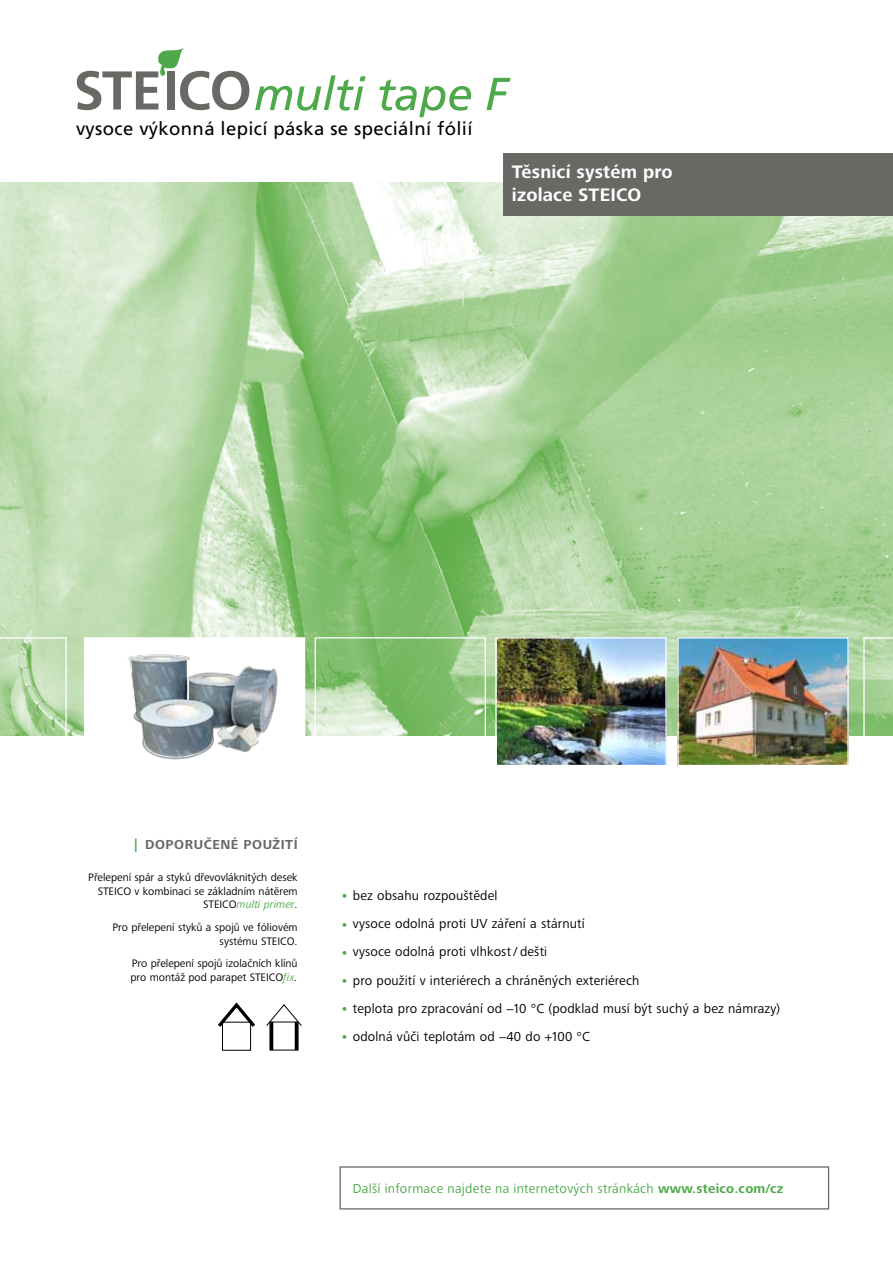
<style>
.page{position:relative;width:893px;height:1263px;background:#fff}
.page>*{position:absolute;margin:0;border:0;box-sizing:border-box;transform-origin:0 0}
.t1{font:700 18.75px/22.5px "Frutiger Next Pro";letter-spacing:.01em;color:#fff}
.t2{font:18.6px "Frutiger";letter-spacing:.02em;color:#000}
.t3{font:13.5px "Frutiger Next Pro";letter-spacing:.01em;color:#000}
.t4{font:13.5px "Frutiger Next Pro";letter-spacing:.02em;color:#4da94a}
.t5{font:700 13.5px "Frutiger Next Pro";letter-spacing:.04em;color:#6a6864}
.t6{font:11.25px/13.5px "Frutiger Next Pro";color:#000;text-align:right}
.s1{color:#4da94a}
.s2{font-style:italic;color:#4da94a}
.s3{font-style:italic;color:#5dad48}
.s4{font-style:italic}
.s5{font-size:16.5px;color:#4da94a}
.s6{font-weight:700}
</style>
<div class="page">
<img style="left:0;top:183px;width:893px;height:553px">
<svg style="left:77px;top:47px;width:172px;height:63px"></svg>
<svg style="left:255px;top:75px;width:111px;height:36px"></svg>
<svg style="left:379px;top:79px;width:92px;height:38px"></svg>
<svg style="left:486px;top:78px;width:24px;height:32px"></svg>
<img style="left:86px;top:639px;width:217px;height:121px">
<div style="left:84px;top:637px;width:221px;height:129px;border:1px solid #fff"></div>
<svg style="left:0;top:637px;width:67px;height:99px;background:#badaad"></svg>
<svg style="left:863px;top:637px;width:30px;height:99px;background:#aad29a"></svg>
<div style="left:340px;top:1166px;width:489px;height:43px;border:1px solid #6a6864"></div>
<svg style="left:266px;top:1004px;width:36px;height:23px"></svg>
<hr style="left:270px;top:1022px;width:3px;height:28px;background:#000">
<hr style="left:295px;top:1022px;width:3px;height:28px;background:#000">
<div style="left:222px;top:1022px;width:29px;height:28px;border:1px solid #000"></div>
<svg style="left:218px;top:1002px;width:37px;height:28px"></svg>
<div style="left:503px;top:153px;width:390px;height:63px;background:#6a6864"></div>
<div style="left:315px;top:637px;width:171px;height:129px;border:1px solid #fff"></div>
<img style="left:498px;top:639px;width:167px;height:125px">
<div style="left:495px;top:637px;width:172px;height:129px;border:1px solid #fff"></div>
<img style="left:679px;top:639px;width:168px;height:125px">
<div style="left:677px;top:637px;width:172px;height:129px;border:1px solid #fff"></div>
<h2 class="t2" style="left:76px;top:118px;width:398px">vysoce výkonná lepicí páska se speciální fólií</h2>
<h1 class="t1" style="left:512px;top:161px;width:162px">Těsnicí systém pro izolace STEICO</h1>
<p class="t5" style="left:134px;top:837px;width:165px"><span class="s1">|</span> DOPORUČENÉ POUŽITÍ</p>
<p class="t6" style="left:88px;top:871px;width:211px">Přelepení spár a styků dřevovláknitých desek<br>STEICO v kombinaci se základním nátěrem<br>STEICO<span class="s2">multi primer</span>.</p>
<p class="t6" style="left:113px;top:920px;width:187px">Pro přelepení styků a spojů ve fóliovém systému STEICO.</p>
<p class="t6" style="left:131px;top:957px;width:169px;text-align:left">Pro přelepení spojů izolačních klínů pro montáž pod parapet STEICO<span class="s3">fix</span><span class="s4">.</span></p>
<p class="t3" style="left:340px;top:888px;width:159px"><span class="s5">•</span> bez obsahu rozpouštědel</p>
<p class="t3" style="left:340px;top:916px;width:246px"><span class="s5">•</span> vysoce odolná proti UV záření a stárnutí</p>
<p class="t3" style="left:340px;top:944px;width:208px"><span class="s5">•</span> vysoce odolná proti vlhkost / dešti</p>
<p class="t3" style="left:340px;top:972px;width:301px"><span class="s5">•</span> pro použití v interiérech a chráněných exteriérech</p>
<p class="t3" style="left:340px;top:1000px;width:442px"><span class="s5">•</span> teplota pro zpracování od −10 °C (podklad musí být suchý a bez námrazy)</p>
<p class="t3" style="left:340px;top:1028px;width:251px"><span class="s5">•</span> odolná vůči teplotám od −40 do +100 °C</p>
<p class="t4" style="left:353px;top:1181px;width:432px">Další informace najdete na internetových stránkách <span class="s6">www.steico.com/cz</span></p>
</div>
